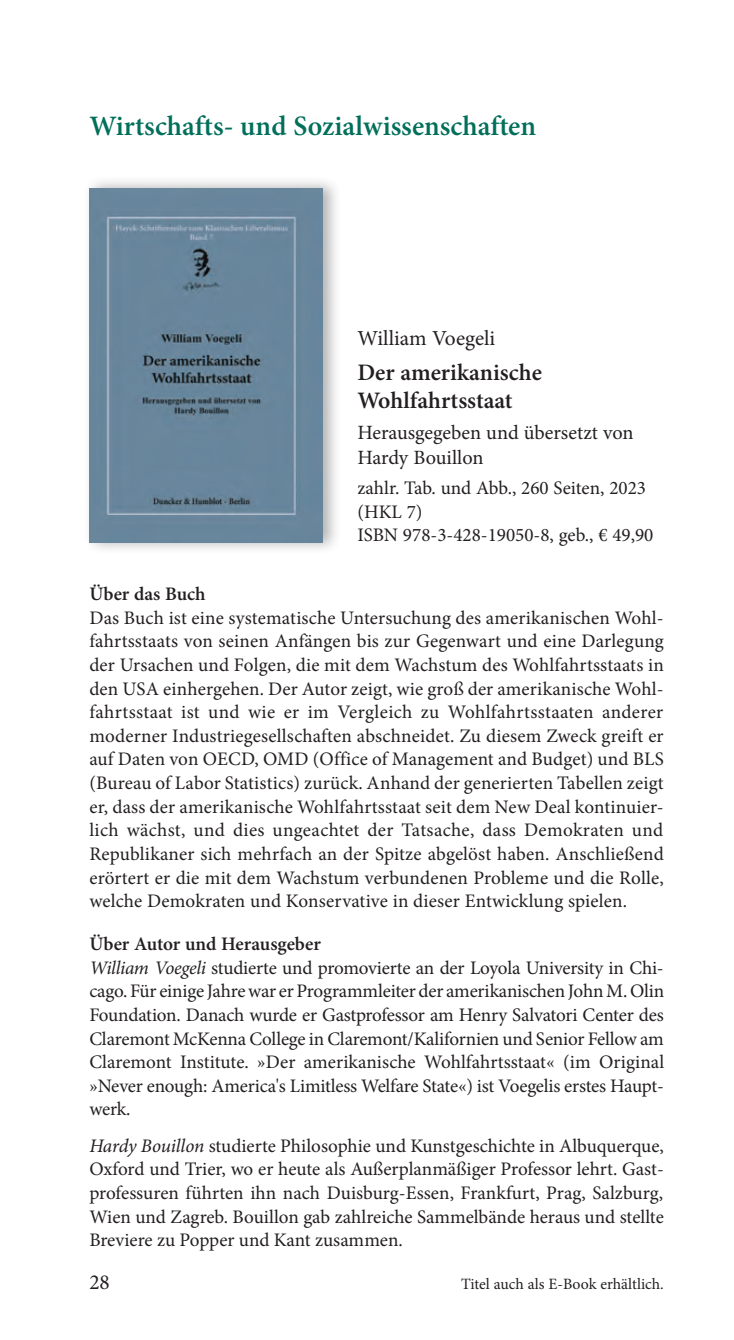
<style>
.page{position:relative;width:734px;height:1340px;background:#fff}
.page>*{position:absolute;margin:0;border:0;box-sizing:border-box;transform-origin:0 0}
.t1{font:600 28.12px "Minion Pro";color:#016f5a}
.t2{font:600 23.62px/28.1px "Minion Pro";color:#231f20}
.t3{font:21.38px "Minion Pro";color:#231f20}
.t4{font:20.25px/24.8px "Minion Pro";color:#231f20}
.t5{font:19.12px/23.6px "Minion Pro";letter-spacing:-.01em;color:#231f20}
.t6{font:600 19.12px "Minion Pro";color:#231f20}
.t7{font:15.75px "Minion Pro";letter-spacing:-.005em;color:#231f20}
.s1{font-weight:600}
.s2{font-style:italic}
</style>
<div class="page">
<div style="left:83px;top:176px;width:258px;height:379px;background:#231f20;opacity:.35"></div>
<img style="left:89px;top:188px;width:233px;height:354px">
<h1 class="t1" style="left:89px;top:107px;width:448px">Wirtschafts- und Sozialwissenschaften</h1>
<p class="t3" style="left:357px;top:324px;width:139px">William Voegeli</p>
<p class="t2" style="left:357px;top:358px;width:186px">Der amerikanische<br>Wohlfahrtsstaat</p>
<p class="t4" style="left:357px;top:420px;width:277px">Herausgegeben und übersetzt von<br>Hardy Bouillon</p>
<p class="t5" style="left:357px;top:476px;width:297px">zahlr. Tab. und Abb., 260 Seiten, 2023 (HKL 7)<br>ISBN 978-3-428-19050-8, geb., € 49,90</p>
<p class="t6" style="left:89px;top:580px;width:118px">Über das Buch</p>
<p class="t5" style="left:89px;top:606px;width:576px;text-align:justify">Das Buch ist eine systematische Untersuchung des amerikanischen Wohl&shy;fahrtsstaats von seinen Anfängen bis zur Gegenwart und eine Darlegung der Ursachen und Folgen, die mit dem Wachstum des Wohlfahrtsstaats in den USA einhergehen. Der Autor zeigt, wie groß der amerikanische Wohl&shy;fahrtsstaat ist und wie er im Vergleich zu Wohlfahrtsstaaten anderer moderner Industriegesellschaften abschneidet. Zu diesem Zweck greift er auf Daten von OECD, OMD (Office of Management and Budget) und BLS (Bureau of Labor Statistics) zurück. Anhand der generierten Tabellen zeigt er, dass der amerikanische Wohlfahrtsstaat seit dem New Deal kontinuier&shy;lich wächst, und dies ungeachtet der Tatsache, dass Demokraten und Republikaner sich mehrfach an der Spitze abgelöst haben. Anschließend erörtert er die mit dem Wachstum verbundenen Probleme und die Rolle, welche Demokraten und Konservative in dieser Entwicklung spielen.</p>
<p class="t5" style="left:89px;top:932px;width:576px"><span class="s1">Über Autor und Herausgeber<br></span><span class="s2">William Voegeli</span> studierte und promovierte an der Loyola University in Chi&shy;cago. Für einige Jahre war er Programmleiter der amerikanischen John M. Olin Foundation. Danach wurde er Gastprofessor am Henry Salvatori Center des Claremont McKenna College in Claremont/Kalifornien und Senior Fellow am Claremont Institute. »Der amerikanische Wohlfahrtsstaat« (im Original »Never enough: America's Limitless Welfare State«) ist Voegelis erstes Haupt&shy;werk.</p>
<p class="t5" style="left:89px;top:1133px;width:576px;text-align:justify"><span class="s2">Hardy Bouillon</span> studierte Philosophie und Kunstgeschichte in Albuquerque, Oxford und Trier, wo er heute als Außerplanmäßiger Professor lehrt. Gast&shy;professuren führten ihn nach Duisburg-Essen, Frankfurt, Prag, Salzburg, Wien und Zagreb. Bouillon gab zahlreiche Sammelbände heraus und stellte Breviere zu Popper und Kant zusammen.</p>
<p class="t3" style="left:89px;top:1267px;width:22px">28</p>
<p class="t7" style="left:461px;top:1273px;width:204px">Titel auch als E-Book erhältlich.</p>
</div>
